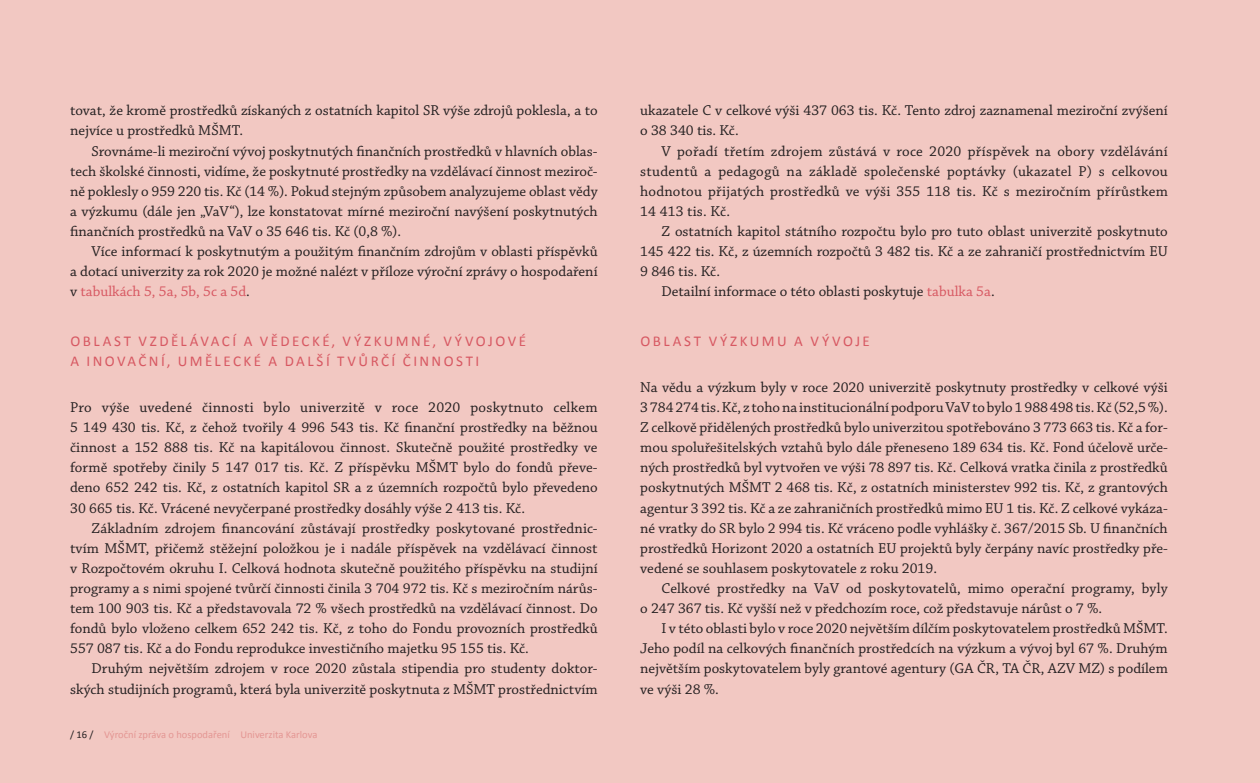
<style>
.page{position:relative;width:1260px;height:783px;background:#fff}
.page>*{position:absolute;margin:0;border:0;box-sizing:border-box;transform-origin:0 0}
.text{font:15px/20.1px "Chaparral Pro";color:#231f20;text-align:justify}
.text_bez_zar{font:15px/20.1px "Chaparral Pro";color:#231f20;text-align:justify}
.T4{font:15px/20.1px "Calibri";letter-spacing:.16em;color:#d75862}
.t1{font:10.5px "Calibri";color:#e49693}
.s1{color:#d75862}
.s2{color:#231f20}
</style>
<div class="page">
<div style="left:0;top:0;width:1259px;height:782px;background:#f2c8c2"></div>
<p class="text" style="left:70px;top:101px;width:529px">tovat, že kromě prostředků získaných z ostatních kapitol SR výše zdrojů poklesla, a to nejvíce u prostředků MŠMT.</p>
<p class="text" style="left:70px;top:141px;width:529px;text-indent:21px">Srovnáme-li meziroční vývoj poskytnutých finančních prostředků v hlavních oblas&shy;tech školské činnosti, vidíme, že poskytnuté prostředky na vzdělávací činnost meziroč&shy;ně poklesly o 959 220 tis. Kč (14 %). Pokud stejným způsobem analyzujeme oblast vědy a výzkumu (dále jen „VaV“), lze konstatovat mírné meziroční navýšení poskytnutých finančních prostředků na VaV o 35 646 tis. Kč (0,8 %).</p>
<p class="text" style="left:70px;top:242px;width:529px;text-indent:21px">Více informací k poskytnutým a použitým finančním zdrojům v oblasti příspěvků a dotací univerzity za rok 2020 je možné nalézt v příloze výroční zprávy o hospodaření v <span class="s1">tabulkách 5, 5a, 5b, 5c a 5d</span>.</p>
<p class="T4" style="left:70px;top:331px;width:457px">OBLAST VZDĚLÁVACÍ A VĚDECKÉ, VÝZKUMNÉ, VÝVOJOVÉ<br>A INOVAČNÍ, UMĚLECKÉ A DALŠÍ TVŮRČÍ ČINNOSTI</p>
<p class="text_bez_zar" style="left:70px;top:397px;width:529px">Pro výše uvedené činnosti bylo univerzitě v roce 2020 poskytnuto celkem 5 149 430 tis. Kč, z čehož tvořily 4 996 543 tis. Kč finanční prostředky na běžnou činnost a 152 888 tis. Kč na kapitálovou činnost. Skutečně použité prostředky ve formě spotřeby činily 5 147 017 tis. Kč. Z příspěvku MŠMT bylo do fondů převe&shy;deno 652 242 tis. Kč, z ostatních kapitol SR a z územních rozpočtů bylo převedeno 30 665 tis. Kč. Vrácené nevyčerpané prostředky dosáhly výše 2 413 tis. Kč.</p>
<p class="text" style="left:70px;top:518px;width:529px;text-indent:21px">Základním zdrojem financování zůstávají prostředky poskytované prostřednic&shy;tvím MŠMT, přičemž stěžejní položkou je i nadále příspěvek na vzdělávací činnost v Rozpočtovém okruhu I. Celková hodnota skutečně použitého příspěvku na studijní programy a s nimi spojené tvůrčí činnosti činila 3 704 972 tis. Kč s meziročním nárůs&shy;tem 100 903 tis. Kč a představovala 72 % všech prostředků na vzdělávací činnost. Do fondů bylo vloženo celkem 652 242 tis. Kč, z toho do Fondu provozních prostředků 557 087 tis. Kč a do Fondu reprodukce investičního majetku 95 155 tis. Kč.</p>
<p class="text" style="left:70px;top:659px;width:529px;text-align:right">Druhým největším zdrojem v roce 2020 zůstala stipendia pro studenty doktor&shy;ských studijních programů, která byla univerzitě poskytnuta z MŠMT prostřednictvím</p>
<p class="t1" style="left:70px;top:727px;width:249px"><span class="s2">/ 16 /</span> Výroční zpráva o hospodaření Univerzita Karlova</p>
<p class="text" style="left:640px;top:101px;width:529px">ukazatele C v celkové výši 437 063 tis. Kč. Tento zdroj zaznamenal meziroční zvýšení o 38 340 tis. Kč.</p>
<p class="text" style="left:640px;top:141px;width:529px;text-indent:21px">V pořadí třetím zdrojem zůstává v roce 2020 příspěvek na obory vzdělávání studentů a pedagogů na základě společenské poptávky (ukazatel P) s celkovou hodnotou přijatých prostředků ve výši 355 118 tis. Kč s meziročním přírůstkem 14 413 tis. Kč.</p>
<p class="text" style="left:640px;top:222px;width:529px;text-indent:21px">Z ostatních kapitol státního rozpočtu bylo pro tuto oblast univerzitě poskytnuto 145 422 tis. Kč, z územních rozpočtů 3 482 tis. Kč a ze zahraničí prostřednictvím EU 9 846 tis. Kč.</p>
<p class="text" style="left:661px;top:282px;width:335px">Detailní informace o této oblasti poskytuje <span class="s1">tabulka 5a</span>.</p>
<p class="T4" style="left:640px;top:331px;width:231px">OBLAST VÝZKUMU A VÝVOJE</p>
<p class="text_bez_zar" style="left:640px;top:377px;width:529px">Na vědu a výzkum byly v roce 2020 univerzitě poskytnuty prostředky v celkové výši 3 784 274 tis. Kč, z toho na institucionální podporu VaV to bylo 1 988 498 tis. Kč (52,5 %).<br>Z celkově přidělených prostředků bylo univerzitou spotřebováno 3 773 663 tis. Kč a for&shy;mou spoluřešitelských vztahů bylo dále přeneseno 189 634 tis. Kč. Fond účelově urče&shy;ných prostředků byl vytvořen ve výši 78 897 tis. Kč. Celková vratka činila z prostředků poskytnutých MŠMT 2 468 tis. Kč, z ostatních ministerstev 992 tis. Kč, z grantových agentur 3 392 tis. Kč a ze zahraničních prostředků mimo EU 1 tis. Kč. Z celkové vykáza&shy;né vratky do SR bylo 2 994 tis. Kč vráceno podle vyhlášky č. 367/2015 Sb. U finančních prostředků Horizont 2020 a ostatních EU projektů byly čerpány navíc prostředky pře&shy;vedené se souhlasem poskytovatele z roku 2019.</p>
<p class="text" style="left:640px;top:578px;width:529px;text-indent:21px">Celkové prostředky na VaV od poskytovatelů, mimo operační programy, byly o 247 367 tis. Kč vyšší než v předchozím roce, což představuje nárůst o 7 %.</p>
<p class="text" style="left:640px;top:619px;width:529px;text-indent:21px">I v této oblasti bylo v roce 2020 největším dílčím poskytovatelem prostředků MŠMT.<br>Jeho podíl na celkových finančních prostředcích na výzkum a vývoj byl 67 %. Druhým největším poskytovatelem byly grantové agentury (GA ČR, TA ČR, AZV MZ) s podílem ve výši 28 %.</p>
</div>
